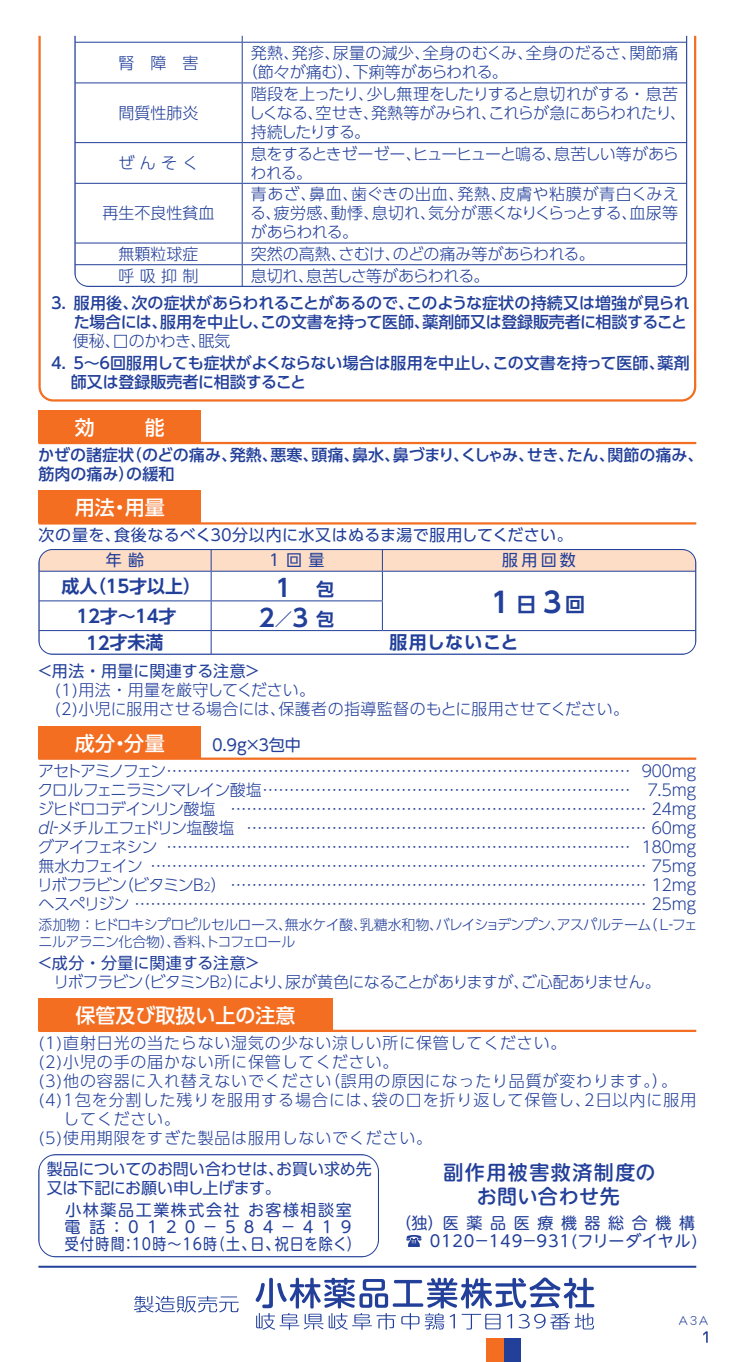
<style>
.page{position:relative;width:736px;height:1362px;background:#fff}
.page>*{position:absolute;margin:0;border:0;box-sizing:border-box;transform-origin:0 0}
.t1{font:28px "UD Shin Go Pro De Bold 90 msp RKSJ H";color:#223f99}
.t2{font:24px "UD Shin Go Pro De Bold 90 msp RKSJ H";color:#223f99}
.t3{font:20px "UD Shin Go Pro Medium 90 msp RKSJ H";color:#fff}
.t4{font:20px/24px "UD Shin M Go Pro Medium 90 msp RKSJ H";letter-spacing:.075em;color:#223f99;text-align:center}
.t5{font:18px "UD Shin Go Pro De Bold 90 msp RKSJ H";color:#223f99}
.t6{font:18px "UD Shin Go Pro De Bold 90 msp RKSJ H";letter-spacing:.02em;color:#223f99}
.t7{font:16px/19px "UD Shin Go Pro Light 90 msp RKSJ H";color:#223f99}
.t8{font:16px/19px "UD Shin Go Pro Medium 90 msp RKSJ H";letter-spacing:-.01em;color:#223f99}
.t9{font:16px "UD Shin Go Pro Light 90 msp RKSJ H";letter-spacing:.05em;color:#223f99}
.t10{font:16px/19.2px "UD Shin Go Pro Regular 90 msp RKSJ H";color:#223f99}
.t11{font:16px/19px "UD Shin Go Pro Light 90 msp RKSJ H";letter-spacing:-.04em;color:#223f99}
.t12{font:16px/17px "UD Shin M Go Pro Regular 90 msp RKSJ H";letter-spacing:.1em;color:#223f99}
.t13{font:16px "UD Shin Go Pro Light 90 msp RKSJ H";letter-spacing:-.055em;color:#223f99}
.t14{font:16px "UD Shin Go Pro Light 90 msp RKSJ H";letter-spacing:.06em;color:#223f99}
.t15{font:16px/25px "UD Shin Go Pro Regular 90 msp RKSJ H";letter-spacing:.02em;color:#223f99}
.t16{font:16px/18.4px "UD Shin M Go Pro Regular 90 msp RKSJ H";letter-spacing:.035em;color:#223f99;text-align:right}
.t17{font:16px/19px "UD Shin Go Pro Light 90 msp RKSJ H";letter-spacing:-.05em;color:#223f99}
.t18{font:16px "UD Shin Go Pro Light 90 msp RKSJ H";letter-spacing:-.03em;color:#223f99}
.t19{font:14px/17px "UD Shin Go Pro Light 90 msp RKSJ H";letter-spacing:-.04em;color:#223f99}
.t20{font:13.6px "DF Maru Gothic Std W3 90 msp RKSJ H";color:#223f99}
.s1{font-size:18px}
.s2{font-size:20px}
.s3{font-size:11.4px}
.s4{font-family:"Shin Go Pro Light 90 msp RKSJ H"}
</style>
<div class="page">
<div style="left:38px;top:410px;width:163px;height:33px;background:#f36e21"></div>
<hr style="left:38px;top:442px;width:658px;height:2px;background:#f36e21">
<div style="left:38px;top:490px;width:163px;height:33px;background:#f36e21"></div>
<hr style="left:38px;top:522px;width:658px;height:2px;background:#f36e21">
<svg style="left:40px;top:549px;width:656px;height:104px"></svg>
<hr style="left:39px;top:653px;width:657px;height:1px;background:#223f99">
<div style="left:38px;top:549px;width:658px;height:105px;border:1px solid #223f99;border-radius:14px"></div>
<div style="left:38px;top:725px;width:163px;height:33px;background:#f36e21"></div>
<hr style="left:38px;top:757px;width:658px;height:2px;background:#f36e21">
<div style="left:38px;top:997px;width:295px;height:33px;background:#f36e21"></div>
<hr style="left:38px;top:1029px;width:658px;height:2px;background:#f36e21">
<svg style="left:703px;top:1331px;width:5px;height:11px"></svg>
<svg style="left:38px;top:35px;width:659px;height:367px"></svg>
<hr style="left:38px;top:1265px;width:658px;height:2px;background:#223f99">
<div style="left:503px;top:1338px;width:17px;height:23px;background:#223f99"></div>
<div style="left:486px;top:1338px;width:17px;height:23px;background:#f36e21"></div>
<hr style="left:39px;top:1154px;width:339px;height:1px;background:#223f99">
<hr style="left:39px;top:1154px;width:1px;height:102px;background:#223f99">
<hr style="left:378px;top:1154px;width:1px;height:102px;background:#223f99">
<hr style="left:39px;top:1256px;width:339px;height:1px;background:#223f99">
<div style="left:38px;top:1154px;width:341px;height:102px;border:1px solid #223f99;border-radius:17px"></div>
<svg style="left:406px;top:1235px;width:15px;height:11px"></svg>
<svg style="left:256px;top:1277px;width:338px;height:52px"></svg>
<svg style="left:134px;top:1295px;width:105px;height:17px"></svg>
<p class="t7" style="left:119px;top:55px;width:81px">腎　障　害</p>
<p class="t7" style="left:242px;top:46px;width:438px;text-indent:9px">発熱、発疹、尿量の減少、全身のむくみ、全身のだるさ、関節痛（節々が痛む）、下痢等があらわれる。</p>
<p class="t7" style="left:119px;top:105px;width:81px">間質性肺炎</p>
<p class="t11" style="left:249px;top:86px;width:439px">階段を上ったり、少し無理をしたりすると息切れがする・息苦しくなる、空せき、発熱等がみられ、これらが急にあらわれたり、持続したりする。</p>
<p class="t7" style="left:119px;top:156px;width:82px">ぜんそく</p>
<p class="t17" style="left:250px;top:146px;width:430px">息をするときゼーゼー、ヒューヒューと鳴る、息苦しい等があらわれる。</p>
<p class="t7" style="left:103px;top:206px;width:113px">再生不良性貧血</p>
<p class="t7" style="left:250px;top:187px;width:430px;text-align:justify">青あざ、鼻血、歯ぐきの出血、発熱、皮膚や粘膜が青白くみえる、疲労感、動悸、息切れ、気分が悪くなりくらっとする、血尿等があらわれる。</p>
<p class="t7" style="left:119px;top:246px;width:81px">無顆粒球症</p>
<p class="t7" style="left:251px;top:246px;width:345px">突然の高熱、さむけ、のどの痛み等があらわれる。</p>
<p class="t7" style="left:118px;top:268px;width:82px">呼吸抑制</p>
<p class="t18" style="left:251px;top:269px;width:240px">息切れ、息苦しさ等があらわれる。</p>
<p class="t8" style="left:48px;top:296px;width:643px;text-align:right">３． 服用後、次の症状があらわれることがあるので、このような症状の持続又は増強が見られた場合には、服用を中止し、この文書を持って医師、薬剤師又は登録販売者に相談すること</p>
<p class="t7" style="left:73px;top:334px;width:159px">便秘、口のかわき、眠気</p>
<p class="t8" style="left:71px;top:356px;width:620px;text-indent:-23px">４．５～６回服用しても症状がよくならない場合は服用を中止し、この文書を持って医師、薬剤師又は登録販売者に相談すること</p>
<p class="t3" style="left:75px;top:420px;width:21px">効</p>
<p class="t3" style="left:145px;top:420px;width:21px">能</p>
<p class="t8" style="left:38px;top:447px;width:667px">かぜの諸症状（のどの痛み、発熱、悪寒、頭痛、鼻水、鼻づまり、くしゃみ、せき、たん、関節の痛み、筋肉の痛み）の緩和</p>
<p class="t3" style="left:75px;top:500px;width:91px">用法・用量</p>
<p class="t15" style="left:106px;top:525px;width:468px;text-indent:-67px">次の量を、食後なるべく３０分以内に水又はぬるま湯で服用してください。年齢</p>
<p class="t10" style="left:269px;top:553px;width:57px">1回量</p>
<p class="t10" style="left:502px;top:553px;width:75px">服用回数</p>
<p class="t5" style="left:61px;top:579px;width:141px">成人（１５才以上）</p>
<h2 class="t2" style="left:272px;top:579px;width:64px">１　<span class="s1">包</span></h2>
<h1 class="t1" style="left:491px;top:591px;width:96px">1<span class="s2">日</span>3<span class="s2">回</span></h1>
<p class="t5" style="left:74px;top:609px;width:104px">１２才～１４才</p>
<h2 class="t2" style="left:255px;top:609px;width:81px">２<span class="s1">／</span>3 <span class="s1">包</span></h2>
<p class="t5" style="left:83px;top:635px;width:82px">１２才未満</p>
<p class="t6" style="left:389px;top:635px;width:131px">服用しないこと</p>
<p class="t10" style="left:37px;top:663px;width:225px">＜用法・用量に関連する注意＞</p>
<p class="t7" style="left:55px;top:683px;width:576px">(1)用法・用量を厳守してください。<br>(2) 小児に服用させる場合には、保護者の指導監督のもとに服用させてください。</p>
<p class="t3" style="left:75px;top:735px;width:91px">成分・分量</p>
<p class="t10" style="left:209px;top:737px;width:93px">０.9g×３包中</p>
<p class="t7" style="left:37px;top:763px;width:661px;text-align:justify">アセトアミノフェン …………………………………………………………………………… ９００mgクロルフェニラミンマレイン酸塩 …………………………………………………………… ７.５mgジヒドロコデインリン酸塩 ……………………………………………………………………２４mg dl-メチルエフェドリン塩酸塩 …………………………………………………………………６０mgグアイフェネシン …………………………………………………………………………… １８０mg無水カフェイン …………………………………………………………………………………７５mgリボフラビン（ビタミンＢ<span class="s3">２</span>） ……………………………………………………………………１２mgヘスペリジン ……………………………………………………………………………………２５mg</p>
<p class="t19" style="left:38px;top:917px;width:661px">添加物：ヒドロキシプロピルセルロース、無水ケイ酸、乳糖水和物、バレイショデンプン、アスパルテーム（<span class="s4">Ｌ</span>-フェニルアラニン化合物）、香料、トコフェロール</p>
<p class="t10" style="left:37px;top:954px;width:225px">＜成分・分量に関連する注意＞</p>
<p class="t13" style="left:53px;top:975px;width:609px">リボフラビン（ビタミンＢ<span class="s3">２</span>）により、尿が黄色になることがありますが、ご心配ありません。</p>
<p class="t3" style="left:76px;top:1007px;width:221px">保管及び取扱い上の注意</p>
<p class="t9" style="left:38px;top:1036px;width:529px">(1)直射日光の当たらない湿気の少ない涼しい所に保管してください。</p>
<p class="t9" style="left:38px;top:1055px;width:361px">(2)小児の手の届かない所に保管してください。</p>
<p class="t9" style="left:38px;top:1074px;width:640px">(3)他の容器に入れ替えないでください（誤用の原因になったり品質が変わります。）。</p>
<p class="t14" style="left:38px;top:1093px;width:659px">(4) 1包を分割した残りを服用する場合には、袋の口を折り返して保管し、2日以内に服用</p>
<p class="t7" style="left:63px;top:1111px;width:118px">してください。</p>
<p class="t9" style="left:38px;top:1131px;width:395px">(5) 使用期限をすぎた製品は服用しないでください。</p>
<p class="t10" style="left:47px;top:1161px;width:326px">製品についてのお問い合わせは、お買い求め先又は下記にお願い申し上げます。</p>
<p class="t12" style="left:64px;top:1203px;width:297px">小林薬品工業株式会社 お客様相談室電話：０１２０－５８４－４１９受付時間：１０時～１６時（土、日、祝日を除く）</p>
<p class="t4" style="left:443px;top:1162px;width:214px">副作用被害救済制度のお問い合わせ先</p>
<p class="t16" style="left:396px;top:1215px;width:303px">（独）医薬品医療機器総合機構<br>０１２０－１４９－９３１(フリーダイヤル)</p>
<p class="t20" style="left:679px;top:1314px;width:31px">A3A</p>
</div>
